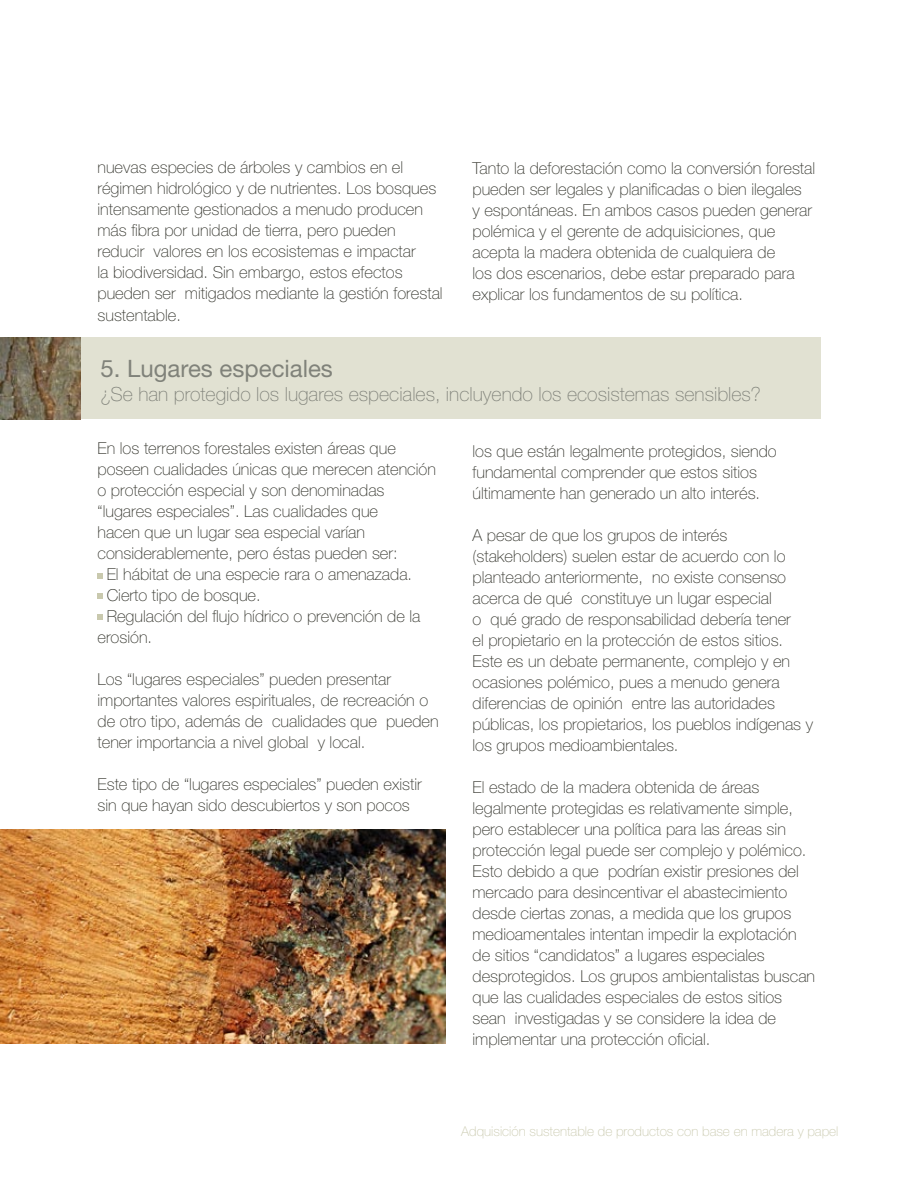
<style>
.page{position:relative;width:918px;height:1188px;background:#fff}
.page>*{position:absolute;margin:0;border:0;box-sizing:border-box;transform-origin:0 0}
.t1{font:24px "Helvetica Neue";color:#80827a}
.t2{font:100 19.5px "Helvetica Neue";color:#80827a}
.t3{font:100 16.5px/21px "Helvetica Neue";color:#33342c}
.t4{font:100 13.5px "Helvetica Neue";color:#c9c9ae}
</style>
<div class="page">
<div style="left:0;top:338px;width:820px;height:81px;background:#e1e1d2"></div>
<img style="left:0;top:338px;width:81px;height:81px">
<img style="left:0;top:830px;width:446px;height:214px">
<svg style="left:98px;top:573px;width:5px;height:5px"></svg>
<svg style="left:98px;top:593px;width:5px;height:5px"></svg>
<svg style="left:98px;top:614px;width:5px;height:6px"></svg>
<p class="t3" style="left:98px;top:157px;width:347px">nuevas especies de árboles y cambios en el régimen hidrológico y de nutrientes. Los bosques intensamente gestionados a menudo producen más fibra por unidad de tierra, pero pueden reducir valores en los ecosistemas e impactar<br>la biodiversidad. Sin embargo, estos efectos pueden ser mitigados mediante la gestión forestal sustentable.</p>
<p class="t3" style="left:472px;top:157px;width:344px">Tanto la deforestación como la conversión forestal pueden ser legales y planificadas o bien ilegales<br>y espontáneas. En ambos casos pueden generar polémica y el gerente de adquisiciones, que acepta la madera obtenida de cualquiera de<br>los dos escenarios, debe estar preparado para explicar los fundamentos de su política.</p>
<h1 class="t1" style="left:100px;top:355px;width:234px">5. Lugares especiales</h1>
<p class="t2" style="left:100px;top:383px;width:662px">¿Se han protegido los lugares especiales, incluyendo los ecosistemas sensibles?</p>
<p class="t3" style="left:98px;top:438px;width:300px">En los terrenos forestales existen áreas que</p>
<p class="t3" style="left:98px;top:459px;width:340px">poseen cualidades únicas que merecen atención</p>
<p class="t3" style="left:98px;top:480px;width:289px">o protección especial y son denominadas</p>
<p class="t3" style="left:98px;top:501px;width:282px">“lugares especiales”. Las cualidades que</p>
<p class="t3" style="left:98px;top:522px;width:269px">hacen que un lugar sea especial varían</p>
<p class="t3" style="left:98px;top:543px;width:302px">considerablemente, pero éstas pueden ser:</p>
<p class="t3" style="left:107px;top:564px;width:307px">El hábitat de una especie rara o amenazada.</p>
<p class="t3" style="left:107px;top:585px;width:156px">Cierto tipo de bosque.</p>
<p class="t3" style="left:107px;top:606px;width:315px">Regulación del flujo hídrico o prevención de la</p>
<p class="t3" style="left:98px;top:627px;width:56px">erosión.</p>
<p class="t3" style="left:98px;top:669px;width:343px">Los “lugares especiales” pueden presentar importantes valores espirituales, de recreación o de otro tipo, además de cualidades que pueden tener importancia a nivel global y local.</p>
<p class="t3" style="left:98px;top:774px;width:326px">Este tipo de “lugares especiales” pueden existir sin que hayan sido descubiertos y son pocos</p>
<p class="t3" style="left:472px;top:441px;width:306px">los que están legalmente protegidos, siendo fundamental comprender que estos sitios últimamente han generado un alto interés.</p>
<p class="t3" style="left:472px;top:525px;width:342px">A pesar de que los grupos de interés (stakeholders) suelen estar de acuerdo con lo planteado anteriormente, no existe consenso acerca de qué constituye un lugar especial<br>o qué grado de responsabilidad debería tener<br>el propietario en la protección de estos sitios.<br>Este es un debate permanente, complejo y en ocasiones polémico, pues a menudo genera diferencias de opinión entre las autoridades públicas, los propietarios, los pueblos indígenas y los grupos medioambientales.</p>
<p class="t3" style="left:472px;top:777px;width:344px">El estado de la madera obtenida de áreas legalmente protegidas es relativamente simple, pero establecer una política para las áreas sin protección legal puede ser complejo y polémico.<br>Esto debido a que podrían existir presiones del mercado para desincentivar el abastecimiento desde ciertas zonas, a medida que los grupos medioamentales intentan impedir la explotación de sitios “candidatos” a lugares especiales desprotegidos. Los grupos ambientalistas buscan que las cualidades especiales de estos sitios sean investigadas y se considere la idea de implementar una protección oficial.</p>
<p class="t4" style="left:461px;top:1124px;width:379px">Adquisición sustentable de productos con base en madera y papel</p>
</div>
